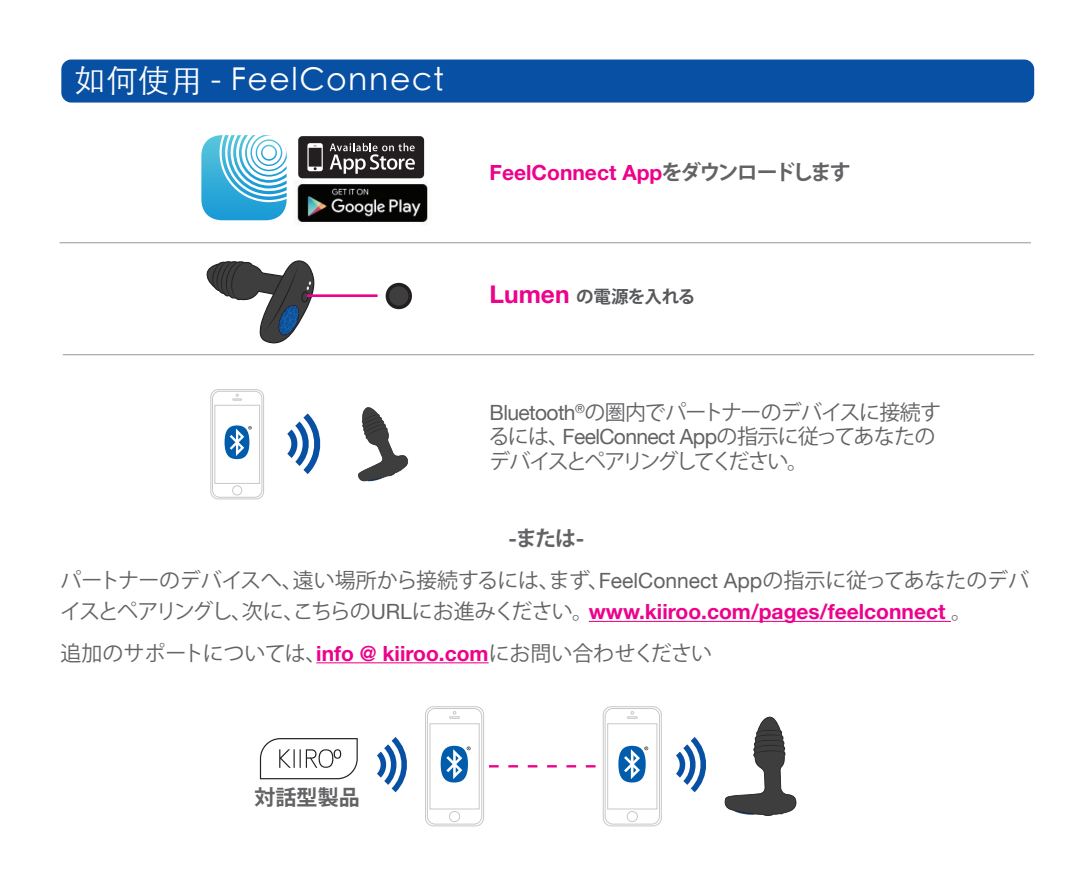
<style>
.page{position:relative;width:1092px;height:893px;background:#fff}
.page>*{position:absolute;margin:0;border:0;box-sizing:border-box;transform-origin:0 0}
.t1{font:300 31.5px "ST Heiti TC";letter-spacing:.04em;color:#fff}
.t2{font:21px/41.3px "Koz Go Pro";letter-spacing:-.01em;color:#636366;text-align:center}
.t3{font:700 21px "Helvetica Neue";color:#ed028c}
.t4{font:21px/24.5px "Koz Go Pro";letter-spacing:-.04em;color:#636366}
.t5{font:700 21px "Koz Go Pro";letter-spacing:.005em;color:#636366}
.t6{font:700 17.5px "Koz Go Pro";letter-spacing:-.025em;color:#57585a}
.s1{font-family:"Koz Go Pro";color:#636366}
.s2{font-family:"Helvetica Neue";font-size:24.5px;color:#ed028c}
.s3{font-family:"Helvetica Neue"}
.s4{font-family:"Helvetica Neue";font-weight:700}
.s5{font-weight:700}
.s6{font-family:"Koz Go Pro";font-weight:400;color:#636366}
.s7{font-weight:400;color:#636366}
.s8{font-family:"Helvetica Neue";font-weight:700;color:#ed028c}
</style>
<div class="page">
<div style="left:61px;top:60px;width:973px;height:43px;background:#0850a3;border-radius:10px"></div>
<hr style="left:589px;top:621px;width:361px;height:1px;background:#ed028c">
<hr style="left:316px;top:662px;width:172px;height:1px;background:#ed028c">
<svg style="left:298px;top:136px;width:127px;height:43px;background:#4c494a"></svg>
<img style="left:296px;top:182px;width:132px;height:41px">
<svg style="left:377px;top:737px;width:30px;height:56px"></svg>
<svg style="left:602px;top:706px;width:104px;height:120px"></svg>
<svg style="left:425px;top:706px;width:170px;height:120px"></svg>
<svg style="left:260px;top:738px;width:98px;height:41px"></svg>
<hr style="left:60px;top:242px;width:970px;height:1px;background:#939598">
<hr style="left:63px;top:354px;width:971px;height:1px;background:#939598">
<svg style="left:201px;top:135px;width:85px;height:85px"></svg>
<svg style="left:206px;top:260px;width:109px;height:84px"></svg>
<hr style="left:306px;top:294px;width:71px;height:3px;background:#ed028c">
<div style="left:387px;top:285px;width:23px;height:22px;background:#3e3e3f;border-radius:50%"></div>
<div style="left:385px;top:283px;width:27px;height:26px;border:4px solid #231f20;border-radius:50%"></div>
<svg style="left:210px;top:389px;width:54px;height:111px"></svg>
<svg style="left:287px;top:413px;width:34px;height:61px"></svg>
<svg style="left:358px;top:407px;width:50px;height:74px"></svg>
<svg style="left:724px;top:717px;width:72px;height:99px"></svg>
<h1 class="t1" style="left:73px;top:53px;width:372px">如何使用 - FeelConnect</h1>
<p class="t3" style="left:489px;top:159px;width:363px">FeelConnect App<span class="s1">をダウンロードします</span></p>
<p class="t6" style="left:489px;top:285px;width:207px"><span class="s2">Lumen</span> の電源を入れる</p>
<p class="t4" style="left:488px;top:400px;width:454px"><span class="s3">Bluetooth</span><sup>®</sup>の圏内でパートナーのデバイスに接続するには、<span class="s3">FeelConnect App</span>の指示に従ってあなたのデバイスとペアリングしてください。</p>
<p class="t2" style="left:61px;top:519px;width:970px"><span class="s4">-</span><span class="s5">または</span><span class="s4">-<br></span>パートナーのデバイスへ、遠い場所から接続するには、まず、<span class="s3">FeelConnect App</span>の指示に従ってあなたのデバ</p>
<p class="t3" style="left:60px;top:599px;width:913px"><span class="s6">イスとペアリングし、次に、こちらの</span><span class="s7">URL</span><span class="s6">にお進みください。</span>www.kiiroo.com/pages/feelconnect <span class="s6">。</span></p>
<p class="t2" style="left:61px;top:633px;width:653px">追加のサポートについては、<span class="s8">info @ kiiroo.com</span>にお問い合わせください</p>
<p class="t5" style="left:254px;top:783px;width:107px">対話型製品</p>
</div>
